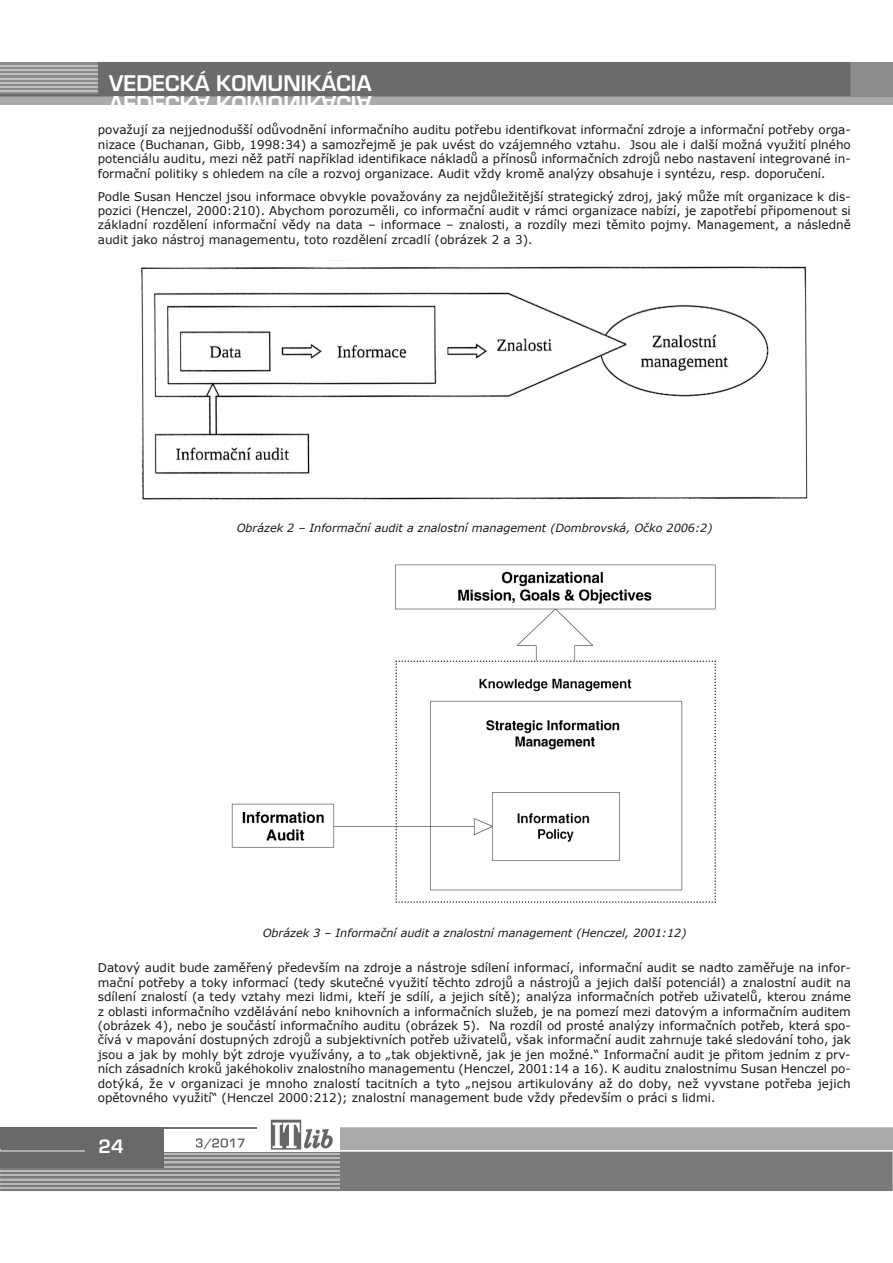
<style>
.page{position:relative;width:893px;height:1263px;background:#fff}
.page>*{position:absolute;margin:0;border:0;box-sizing:border-box;transform-origin:0 0}
.t1{font:21px "Euromode CE Bold";color:#fff}
.t2{font:18px "Euromode CE Bold";color:#fff}
.t3{font:12px/14.4px "Verdana";color:#191919;text-align:justify}
.t4{font:italic 11.25px "Verdana";color:#191919}
</style>
<div class="page">
<div style="left:0;top:62px;width:893px;height:43px;background:#aaa"></div>
<div style="left:0;top:62px;width:893px;height:34px;background:#8c8c8c"></div>
<div style="left:98px;top:62px;width:752px;height:34px;background:#6b6b6b"></div>
<hr style="left:0;top:95px;width:98px;height:1px;background:#6b6b6b">
<hr style="left:0;top:91px;width:98px;height:1px;background:#c1c1c1">
<hr style="left:0;top:86px;width:98px;height:2px;background:#c1c1c1">
<hr style="left:0;top:82px;width:98px;height:2px;background:#c1c1c1">
<hr style="left:0;top:78px;width:98px;height:1px;background:#c1c1c1">
<hr style="left:0;top:74px;width:98px;height:1px;background:#c1c1c1">
<hr style="left:0;top:69px;width:98px;height:2px;background:#c1c1c1">
<hr style="left:0;top:65px;width:98px;height:2px;background:#c1c1c1">
<svg style="left:340px;top:1127px;width:553px;height:64px;background:#acacac"></svg>
<hr style="left:0;top:1150px;width:893px;height:1px;background:#fff">
<hr style="left:164px;top:1127px;width:93px;height:2px;background:#707070">
<img style="left:270px;top:1119px;width:62px;height:19px">
<svg style="left:0;top:1138px;width:892px;height:53px;background:#8d8d8d"></svg>
<hr style="left:0;top:1187px;width:340px;height:2px;background:#b8b8b8">
<hr style="left:0;top:1183px;width:340px;height:1px;background:#b8b8b8">
<hr style="left:0;top:1179px;width:340px;height:1px;background:#b8b8b8">
<hr style="left:0;top:1174px;width:340px;height:2px;background:#b8b8b8">
<hr style="left:0;top:1170px;width:340px;height:2px;background:#b8b8b8">
<hr style="left:0;top:1166px;width:340px;height:1px;background:#b8b8b8">
<hr style="left:0;top:1162px;width:340px;height:1px;background:#b8b8b8">
<hr style="left:0;top:1157px;width:340px;height:2px;background:#b8b8b8">
<hr style="left:0;top:1153px;width:340px;height:2px;background:#b8b8b8">
<div style="left:0;top:1127px;width:164px;height:41px;background:#696969"></div>
<hr style="left:0;top:1150px;width:84px;height:1px;background:#aeaeae">
<img style="left:140px;top:266px;width:668px;height:234px">
<img style="left:231px;top:564px;width:485px;height:284px">
<svg style="left:395px;top:660px;width:321px;height:243px"></svg>
<h1 class="t1" style="left:109px;top:73px;width:264px">VVEEDDEECCKKÁÁ KKOOMMUUNNIIKKÁÁCCIIAA</h1>
<p class="t3" style="left:98px;top:122px;width:755px">považují za nejjednodušší odůvodnění informačního auditu potřebu identifkovat informační zdroje a informační potřeby orga&shy;nizace (Buchanan, Gibb, 1998:34) a samozřejmě je pak uvést do vzájemného vztahu. Jsou ale i další možná využití plného potenciálu auditu, mezi něž patří například identifikace nákladů a přínosů informačních zdrojů nebo nastavení integrované in&shy;formační politiky s ohledem na cíle a rozvoj organizace. Audit vždy kromě analýzy obsahuje i syntézu, resp. doporučení.</p>
<p class="t3" style="left:98px;top:189px;width:755px">Podle Susan Henczel jsou informace obvykle považovány za nejdůležitější strategický zdroj, jaký může mít organizace k dis&shy;pozici (Henczel, 2000:210). Abychom porozuměli, co informační audit v rámci organizace nabízí, je zapotřebí připomenout si základní rozdělení informační vědy na data – informace – znalosti, a rozdíly mezi těmito pojmy. Management, a následně audit jako nástroj managementu, toto rozdělení zrcadlí (obrázek 2 a 3).</p>
<p class="t4" style="left:237px;top:521px;width:477px">Obrázek 2 – Informační audit a znalostní management (Dombrovská, Očko 2006:2)</p>
<p class="t4" style="left:263px;top:926px;width:425px">Obrázek 3 – Informační audit a znalostní management (Henczel, 2001:12)</p>
<p class="t3" style="left:98px;top:960px;width:755px">Datový audit bude zaměřený především na zdroje a nástroje sdílení informací, informační audit se nadto zaměřuje na infor&shy;mační potřeby a toky informací (tedy skutečné využití těchto zdrojů a nástrojů a jejich další potenciál) a znalostní audit na sdílení znalostí (a tedy vztahy mezi lidmi, kteří je sdílí, a jejich sítě); analýza informačních potřeb uživatelů, kterou známe z oblasti informačního vzdělávání nebo knihovních a informačních služeb, je na pomezí mezi datovým a informačním auditem (obrázek 4), nebo je součástí informačního auditu (obrázek 5). Na rozdíl od prosté analýzy informačních potřeb, která spo&shy;čívá v mapování dostupných zdrojů a subjektivních potřeb uživatelů, však informační audit zahrnuje také sledování toho, jak jsou a jak by mohly být zdroje využívány, a to „tak objektivně, jak je jen možné.“ Informační audit je přitom jedním z prv&shy;ních zásadních kroků jakéhokoliv znalostního managementu (Henczel, 2001:14 a 16). K auditu znalostnímu Susan Henczel po&shy;dotýká, že v organizaci je mnoho znalostí tacitních a tyto „nejsou artikulovány až do doby, než vyvstane potřeba jejich opětovného využití“ (Henczel 2000:212); znalostní management bude vždy především o práci s lidmi.</p>
<h2 class="t2" style="left:98px;top:1135px;width:27px">24</h2>
</div>
